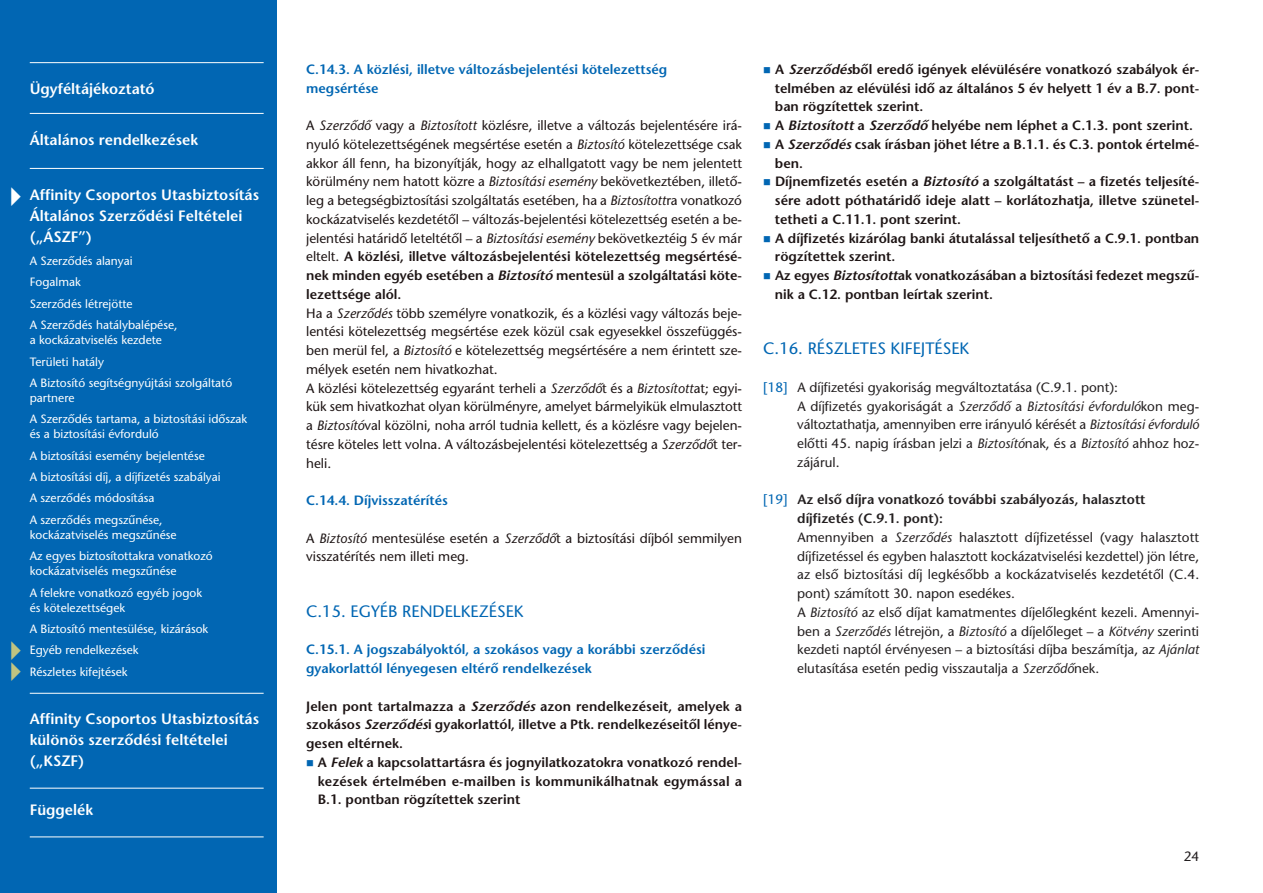
<style>
.page{position:relative;width:1263px;height:893px;background:#fff}
.page>*{position:absolute;margin:0;border:0;box-sizing:border-box;transform-origin:0 0}
.t1{font:16.5px "ITC Stone Sans M";color:#0166b3}
.t2{font:15px/21px "ITC Stone Sans M Semi";color:#fff}
.t3{font:13.5px/18.8px "ITC Stone Sans M";color:#1d1414;text-align:justify}
.t4{font:13.5px/18.8px "ITC Stone Sans M Semi";color:#1d1414;text-align:justify}
.t5{font:13.5px/18.8px "ITC Stone Sans M";color:#231f20;text-align:justify}
.t6{font:13.5px/18.8px "ITC Stone Sans M Semi";color:#0166b3}
.t7{font:13.5px/18.8px "ITC Stone Sans M Semi";color:#231f20}
.t8{font:12px/15px "ITC Stone Sans M";color:#fff}
.s1{font-style:italic}
.s2{font-family:"ITC Stone Sans M Semi"}
.s3{font-family:"ITC Stone Sans M Semi";font-style:italic}
.s4{color:#0166b3}
.s5{font-family:"ITC Stone Sans M";color:#0166b3}
</style>
<div class="page">
<div style="left:0;top:0;width:276px;height:893px;background:#0166b3"></div>
<hr style="left:30px;top:62px;width:234px;height:1px;background:#fff">
<hr style="left:30px;top:113px;width:234px;height:1px;background:#fff">
<hr style="left:30px;top:168px;width:234px;height:1px;background:#fff">
<hr style="left:30px;top:693px;width:234px;height:1px;background:#fff">
<hr style="left:30px;top:788px;width:234px;height:1px;background:#fff">
<hr style="left:30px;top:836px;width:234px;height:1px;background:#fff">
<p class="t2" style="left:30px;top:80px;width:126px">Ügyféltájékoztató</p>
<p class="t2" style="left:30px;top:130px;width:170px">Általános rendelkezések</p>
<p class="t2" style="left:30px;top:185px;width:231px">Affinity Csoportos Utasbiztosítás<br>Általános Szerződési Feltételei („ÁSZF”)</p>
<p class="t8" style="left:30px;top:255px;width:104px">A Szerződés alanyai</p>
<p class="t8" style="left:30px;top:276px;width:53px">Fogalmak</p>
<p class="t8" style="left:30px;top:297px;width:104px">Szerződés létrejötte</p>
<p class="t8" style="left:30px;top:319px;width:149px">A Szerződés hatálybalépése, a kockázatviselés kezdete</p>
<p class="t8" style="left:30px;top:355px;width:76px">Területi hatály</p>
<p class="t8" style="left:30px;top:377px;width:204px">A Biztosító segítségnyújtási szolgáltató partnere</p>
<p class="t8" style="left:30px;top:413px;width:219px">A Szerződés tartama, a biztosítási időszak és a biztosítási évforduló</p>
<p class="t8" style="left:30px;top:449px;width:176px">A biztosítási esemény bejelentése</p>
<p class="t8" style="left:30px;top:471px;width:192px">A biztosítási díj, a díjfizetés szabályai</p>
<p class="t8" style="left:30px;top:492px;width:126px">A szerződés módosítása</p>
<p class="t8" style="left:30px;top:513px;width:148px">A szerződés megszűnése, kockázatviselés megszűnése</p>
<p class="t8" style="left:30px;top:550px;width:184px">Az egyes biztosítottakra vonatkozó kockázatviselés megszűnése</p>
<p class="t8" style="left:30px;top:586px;width:174px">A felekre vonatkozó egyéb jogok és kötelezettségek</p>
<p class="t8" style="left:30px;top:623px;width:180px">A Biztosító mentesülése, kizárások</p>
<p class="t8" style="left:30px;top:644px;width:110px">Egyéb rendelkezések</p>
<p class="t8" style="left:30px;top:665px;width:99px">Részletes kifejtések</p>
<p class="t2" style="left:30px;top:710px;width:231px">Affinity Csoportos Utasbiztosítás különös szerződési feltételei („KSZF)</p>
<p class="t2" style="left:30px;top:801px;width:65px">Függelék</p>
<p class="t6" style="left:306px;top:61px;width:363px">C.14.3. A közlési, illetve változásbejelentési kötelezettség megsértése</p>
<p class="t3" style="left:306px;top:118px;width:437px">A <span class="s1">Szerződő</span> vagy a <span class="s1">Biztosított</span> közlésre, illetve a változás bejelentésére irá&shy;nyuló kötelezettségének megsértése esetén a <span class="s1">Biztosító</span> kötelezettsége csak akkor áll fenn, ha bizonyítják, hogy az elhallgatott vagy be nem jelentett körülmény nem hatott közre a <span class="s1">Biztosítási esemény</span> bekövetkeztében, illető&shy;leg a betegségbiztosítási szolgáltatás esetében, ha a <span class="s1">Biztosított</span>ra vonatkozó kockázatviselés kezdetétől – változás-bejelentési kötelezettség esetén a be&shy;jelentési határidő leteltétől – a <span class="s1">Biztosítási esemény</span> bekövetkeztéig 5 év már eltelt. <span class="s2">A közlési, illetve változásbejelentési kötelezettség megsértésé&shy;nek minden egyéb esetében a</span> <span class="s3">Biztosító</span> <span class="s2">mentesül a szolgáltatási köte&shy;lezettsége alól.</span></p>
<p class="t3" style="left:306px;top:305px;width:437px">Ha a <span class="s1">Szerződés</span> több személyre vonatkozik, és a közlési vagy változás beje&shy;lentési kötelezettség megsértése ezek közül csak egyesekkel összefüggés&shy;ben merül fel, a <span class="s1">Biztosító</span> e kötelezettség megsértésére a nem érintett sze&shy;mélyek esetén nem hivatkozhat.</p>
<p class="t3" style="left:306px;top:380px;width:437px">A közlési kötelezettség egyaránt terheli a <span class="s1">Szerződő</span>t és a <span class="s1">Biztosított</span>at; egyi&shy;kük sem hivatkozhat olyan körülményre, amelyet bármelyikük elmulasztott a <span class="s1">Biztosító</span>val közölni, noha arról tudnia kellett, és a közlésre vagy bejelen&shy;tésre köteles lett volna. A változásbejelentési kötelezettség a <span class="s1">Szerződő</span>t ter&shy;heli.</p>
<p class="t6" style="left:306px;top:493px;width:143px">C.14.4. Díjvisszatérítés</p>
<p class="t3" style="left:306px;top:530px;width:437px">A <span class="s1">Biztosító</span> mentesülése esetén a <span class="s1">Szerződő</span>t a biztosítási díjból semmilyen visszatérítés nem illeti meg.</p>
<p class="t1" style="left:306px;top:605px;width:219px">C.15. EGYÉB RENDELKEZÉSEK</p>
<p class="t6" style="left:306px;top:642px;width:401px">C.15.1. A jogszabályoktól, a szokásos vagy a korábbi szerződési gyakorlattól lényegesen eltérő rendelkezések</p>
<p class="t4" style="left:306px;top:698px;width:437px">Jelen pont tartalmazza a <span class="s1">Szerződés</span> azon rendelkezéseit, amelyek a szokásos <span class="s1">Szerződés</span>i gyakorlattól, illetve a Ptk. rendelkezéseitől lénye&shy;gesen eltérnek.</p>
<p class="t4" style="left:318px;top:754px;width:426px;text-indent:-12px"><span class="s4">■</span> A <span class="s1">Felek</span> a kapcsolattartásra és jognyilatkozatokra vonatkozó rendel&shy;kezések értelmében e-mailben is kommunikálhatnak egymással a B.1. pontban rögzítettek szerint</p>
<p class="t4" style="left:775px;top:61px;width:426px;text-indent:-12px"><span class="s4">■</span> A <span class="s1">Szerződés</span>ből eredő igények elévülésére vonatkozó szabályok ér&shy;telmében az elévülési idő az általános 5 év helyett 1 év a B.7. pont&shy;ban rögzítettek szerint.</p>
<p class="t4" style="left:763px;top:118px;width:431px"><span class="s4">■</span> A <span class="s1">Biztosított</span> a <span class="s1">Szerződő</span> helyébe nem léphet a C.1.3. pont szerint.</p>
<p class="t4" style="left:775px;top:136px;width:426px;text-indent:-12px"><span class="s4">■</span> A <span class="s1">Szerződés</span> csak írásban jöhet létre a B.1.1. és C.3. pontok értelmé&shy;ben.</p>
<p class="t4" style="left:775px;top:174px;width:426px;text-indent:-12px"><span class="s4">■</span> Díjnemfizetés esetén a <span class="s1">Biztosító</span> a szolgáltatást – a fizetés teljesíté&shy;sére adott póthatáridő ideje alatt – korlátozhatja, illetve szünetel&shy;tetheti a C.11.1. pont szerint.</p>
<p class="t4" style="left:775px;top:230px;width:426px;text-indent:-12px"><span class="s4">■</span> A díjfizetés kizárólag banki átutalással teljesíthető a C.9.1. pontban rögzítettek szerint.</p>
<p class="t4" style="left:775px;top:268px;width:426px;text-indent:-12px"><span class="s4">■</span> Az egyes <span class="s1">Biztosított</span>ak vonatkozásában a biztosítási fedezet megszű&shy;nik a C.12. pontban leírtak szerint.</p>
<p class="t1" style="left:763px;top:342px;width:208px">C.16. RÉSZLETES KIFEJTÉSEK</p>
<p class="t5" style="left:763px;top:379px;width:356px"><span class="s4">[18]</span> A díjfizetési gyakoriság megváltoztatása (C.9.1. pont):</p>
<p class="t5" style="left:797px;top:398px;width:403px">A díjfizetés gyakoriságát a <span class="s1">Szerződő</span> a <span class="s1">Biztosítási évforduló</span>kon meg&shy;változtathatja, amennyiben erre irányuló kérését a <span class="s1">Biztosítási évforduló </span>előtti 45. napig írásban jelzi a <span class="s1">Biztosító</span>nak, és a <span class="s1">Biztosító</span> ahhoz hoz&shy;zájárul.</p>
<p class="t7" style="left:797px;top:492px;width:350px;text-indent:-34px"><span class="s5">[19]</span> Az első díjra vonatkozó további szabályozás, halasztott díjfizetés (C.9.1. pont):</p>
<p class="t5" style="left:797px;top:529px;width:403px">Amennyiben a <span class="s1">Szerződés</span> halasztott díjfizetéssel (vagy halasztott díjfizetéssel és egyben halasztott kockázatviselési kezdettel) jön létre, az első biztosítási díj legkésőbb a kockázatviselés kezdetétől (C.4. pont) számított 30. napon esedékes.</p>
<p class="t5" style="left:797px;top:604px;width:403px">A <span class="s1">Biztosító</span> az első díjat kamatmentes díjelőlegként kezeli. Amennyi&shy;ben a <span class="s1">Szerződés</span> létrejön, a <span class="s1">Biztosító</span> a díjelőleget – a <span class="s1">Kötvény</span> szerinti kezdeti naptól érvényesen – a biztosítási díjba beszámítja, az <span class="s1">Ajánlat </span>elutasítása esetén pedig visszautalja a <span class="s1">Szerződő</span>nek.</p>
<p class="t5" style="left:1184px;top:848px;width:17px">24</p>
</div>
